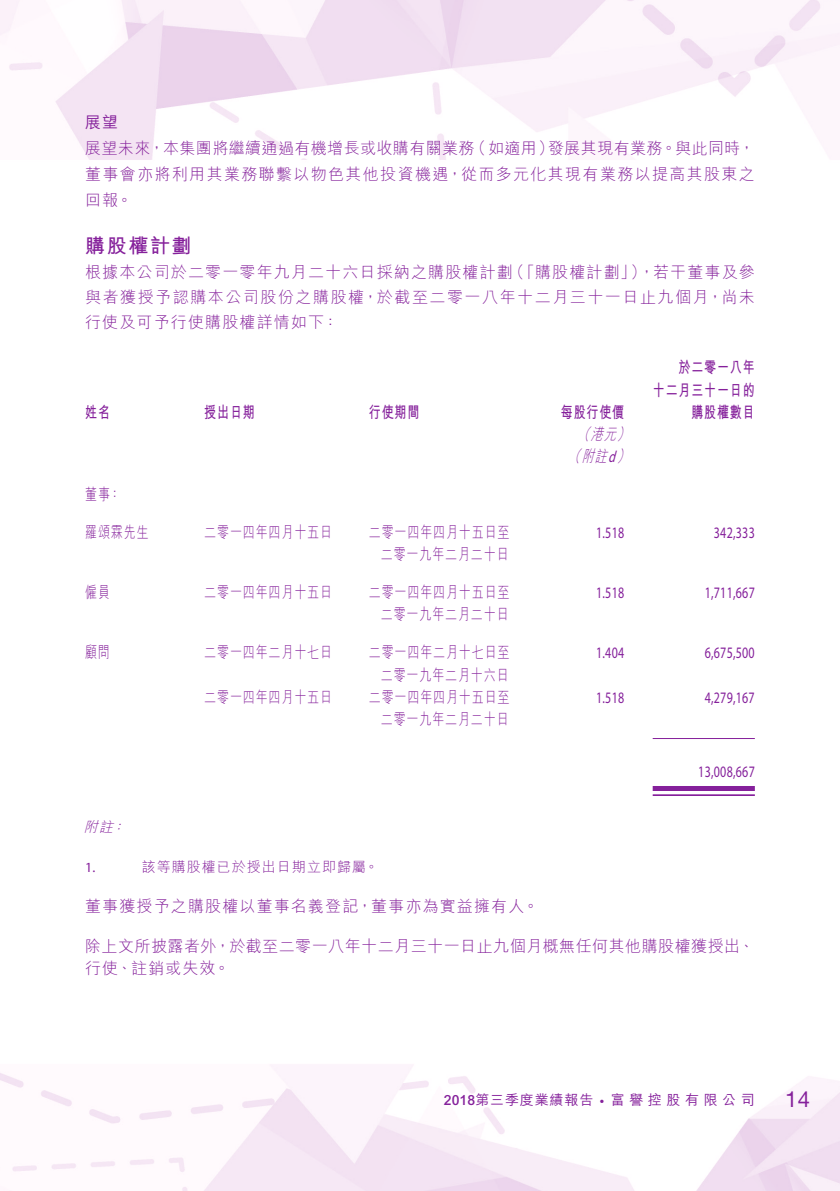
<style>
.page{position:relative;width:840px;height:1191px;background:#fff}
.page>*{position:absolute;margin:0;border:0;box-sizing:border-box;transform-origin:0 0}
.t1{font:22px "Helvetica Neue LT Std";color:#85209b}
.t2{font:700 20px "M Hei HK";letter-spacing:.085em;color:#85209b}
.t3{font:300 16px/26px "M Hei HK";letter-spacing:.07em;color:#85209b}
.t4{font:300 16px "M Hei HK";letter-spacing:.07em;color:#85209b;scale:.75 1}
.t5{font:16px "Myriad Pro";letter-spacing:.02em;color:#85209b;scale:.75 1}
.t6{font:300 16px/22.2px "M Hei HK";letter-spacing:.03em;color:#85209b}
.t7{font:700 16px/22.2px "M Hei HK";letter-spacing:.07em;color:#85209b;text-align:right;scale:.75 1}
.t8{font:300 16px "M Hei HK";letter-spacing:.025em;color:#85209b}
.t9{font:italic 300 16px "M Hei HK";color:#85209b;scale:.75 1}
.t10{font:500 16px "M Hei HK";color:#85209b}
.t11{font:300 14px "M Hei HK";letter-spacing:.07em;color:#85209b}
.t12{font:500 14px "M Hei HK";letter-spacing:.06em;color:#85209b}
.t13{font:500 14px "M Hei HK";letter-spacing:.325em;color:#85209b}
.t14{font:italic 300 14px "M Hei HK";color:#85209b}
.t15{font:14px "Myriad Pro";color:#85209b}
.t16{font:600 14px "Myriad Pro";color:#85209b}
.s1{font-family:"Myriad Pro";font-weight:400}
.s2{font-family:"Arial MT Std"}
</style>
<div class="page">
<img style="left:0;top:0;width:839px;height:1191px">
<hr style="left:652px;top:738px;width:102px;height:1px;background:#85209b">
<div style="left:652px;top:786px;width:102px;height:5px;background:#85209b"></div>
<hr style="left:652px;top:794px;width:102px;height:2px;background:#85209b">
<p class="t10" style="left:85px;top:110px;width:35px">展望</p>
<p class="t3" style="left:85px;top:135px;width:671px">展望未來，本集團將繼續通過有機增長或收購有關業務<br>董事會亦將利用其業務聯繫以物色其他投資機遇，從而多元化其現有業務以提高其股東之回報。</p>
<p class="t2" style="left:85px;top:231px;width:107px">購股權計劃</p>
<p class="t3" style="left:638px;top:259px;width:118px">，若干董事及參</p>
<p class="t3" style="left:470px;top:135px;width:85px">（如適用）</p>
<p class="t8" style="left:547px;top:140px;width:208px">發展其現有業務。與此同時，</p>
<p class="t3" style="left:508px;top:259px;width:139px">（「購股權計劃」）</p>
<p class="t3" style="left:85px;top:260px;width:671px;line-height:25px">根據本公司於二零一零年九月二十六日採納之購股權計劃<br>與者獲授予認購本公司股份之購股權，於截至二零一八年十二月三十一日止九個月，尚未行使及可予行使購股權詳情如下：</p>
<p class="t7" style="left:85px;top:399px;width:35px">姓名</p>
<p class="t4" style="left:85px;top:486px;width:49px">董事：</p>
<p class="t4" style="left:85px;top:524px;width:86px">羅頌霖先生</p>
<p class="t4" style="left:85px;top:584px;width:35px">僱員</p>
<p class="t4" style="left:85px;top:644px;width:35px">顧問</p>
<p class="t14" style="left:84px;top:820px;width:34px">附註</p>
<p class="t14" style="left:111px;top:820px;width:19px">：</p>
<p class="t7" style="left:204px;top:399px;width:69px">授出日期</p>
<p class="t7" style="left:369px;top:399px;width:69px">行使期間</p>
<p class="t7" style="left:560px;top:399px;width:86px">每股行使價</p>
<p class="t7" style="left:652px;top:355px;width:137px">於二零一八年<br>十二月三十一日的購股權數目</p>
<p class="t9" style="left:577px;top:426px;width:23px">（</p>
<p class="t9" style="left:616px;top:426px;width:23px">(</p>
<p class="t9" style="left:590px;top:426px;width:40px">港元</p>
<p class="t9" style="left:568px;top:448px;width:23px">（</p>
<p class="t9" style="left:616px;top:448px;width:23px">(</p>
<p class="t9" style="left:581px;top:448px;width:52px">附註<span class="s1">d</span></p>
<p class="t4" style="left:204px;top:524px;width:172px">二零一四年四月十五日</p>
<p class="t4" style="left:369px;top:524px;width:189px">二零一四年四月十五日至</p>
<p class="t5" style="left:595px;top:523px;width:39px">1.518</p>
<p class="t5" style="left:713px;top:523px;width:56px">342,333</p>
<p class="t4" style="left:381px;top:546px;width:172px">二零一九年二月二十日</p>
<p class="t4" style="left:204px;top:584px;width:172px">二零一四年四月十五日</p>
<p class="t4" style="left:369px;top:584px;width:189px">二零一四年四月十五日至</p>
<p class="t5" style="left:595px;top:583px;width:39px">1.518</p>
<p class="t5" style="left:704px;top:583px;width:68px">1,711,667</p>
<p class="t4" style="left:381px;top:606px;width:172px">二零一九年二月二十日</p>
<p class="t4" style="left:204px;top:644px;width:172px">二零一四年二月十七日</p>
<p class="t4" style="left:368px;top:644px;width:189px">二零一四年二月十七日至</p>
<p class="t5" style="left:595px;top:643px;width:39px">1.404</p>
<p class="t5" style="left:704px;top:643px;width:68px">6,675,500</p>
<p class="t4" style="left:380px;top:666px;width:172px">二零一九年二月十六日</p>
<p class="t4" style="left:204px;top:689px;width:172px">二零一四年四月十五日</p>
<p class="t4" style="left:368px;top:689px;width:189px">二零一四年四月十五日至</p>
<p class="t5" style="left:595px;top:687px;width:39px">1.518</p>
<p class="t5" style="left:704px;top:687px;width:68px">4,279,167</p>
<p class="t4" style="left:380px;top:711px;width:172px">二零一九年二月二十日</p>
<p class="t5" style="left:698px;top:761px;width:77px">13,008,667</p>
<p class="t11" style="left:142px;top:860px;width:238px">該等購股權已於授出日期立即歸屬。</p>
<p class="t15" style="left:85px;top:859px;width:12px">1.</p>
<p class="t3" style="left:85px;top:893px;width:455px">董事獲授予之購股權以董事名義登記，董事亦為實益擁有人。</p>
<p class="t6" style="left:85px;top:935px;width:670px">除上文所披露者外，於截至二零一八年十二月三十一日止九個月概無任何其他購股權獲授出、行使、註銷或失效。</p>
<p class="t12" style="left:443px;top:1089px;width:151px"><span class="s2">2018</span>第三季度業績報告</p>
<p class="t16" style="left:599px;top:1091px;width:6px">•</p>
<p class="t13" style="left:610px;top:1089px;width:145px">富譽控股有限公司</p>
<h1 class="t1" style="left:784px;top:1086px;width:26px">14</h1>
</div>
